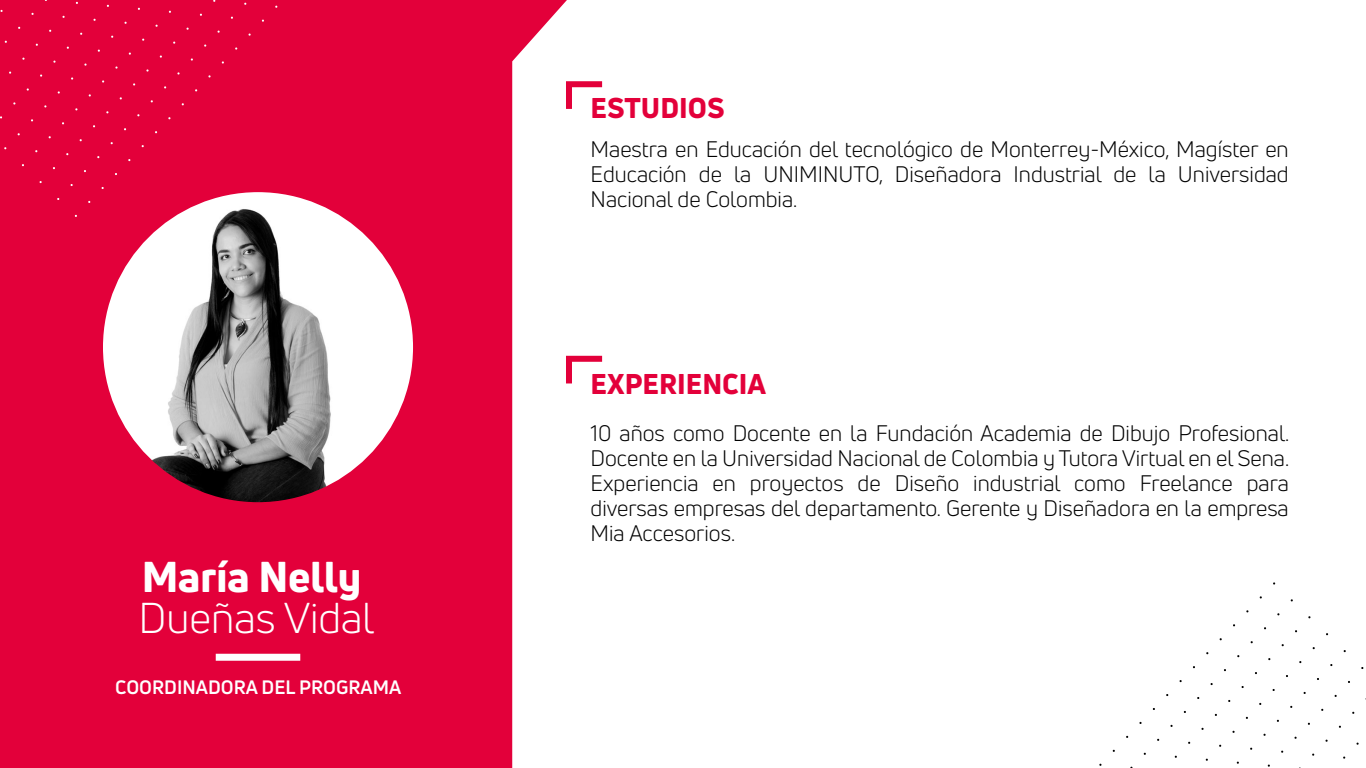
<style>
.page{position:relative;width:1366px;height:768px;background:#fff}
.page>*{position:absolute;margin:0;border:0;box-sizing:border-box;transform-origin:0 0}
.t1{font:42.2px "Uni Neue";color:#fff}
.t2{font:800 42.2px "Uni Neue";color:#fff}
.t3{font:800 28px "Uni Neue";color:#e3003a}
.t4{font:22px/25px "Uni Neue";color:#000;text-align:justify}
.t5{font:700 19px "Uni Neue";color:#fff}
</style>
<div class="page">
<svg style="left:0;top:0;width:567px;height:768px;background:#e61c50"></svg>
<svg style="left:563px;top:353px;width:40px;height:36px"></svg>
<svg style="left:563px;top:78px;width:40px;height:37px"></svg>
<div style="left:216px;top:654px;width:84px;height:7px;background:#fff"></div>
<img style="left:103px;top:192px;width:310px;height:310px;border-radius:155px">
<h1 class="t2" style="left:142px;top:548px;width:221px">María Nelly</h1>
<h1 class="t1" style="left:138px;top:592px;width:237px">Dueñas Vidal</h1>
<p class="t5" style="left:115px;top:675px;width:287px">COORDINADORA DEL PROGRAMA</p>
<p class="t3" style="left:591px;top:89px;width:136px">ESTUDIOS</p>
<p class="t4" style="left:591px;top:136px;width:700px">Maestra en Educación del tecnológico de Monterrey-México, Magíster en Educación de la UNIMINUTO, Diseñadora Industrial de la Universidad Nacional de Colombia.</p>
<p class="t3" style="left:591px;top:365px;width:177px">EXPERIENCIA</p>
<p class="t4" style="left:591px;top:420px;width:700px">10 años como Docente en la Fundación Academia de Dibujo Profesional.<br>Docente en la Universidad Nacional de Colombia y Tutora Virtual en el Sena.<br>Experiencia en proyectos de Diseño industrial como Freelance para diversas empresas del departamento. Gerente y Diseñadora en la empresa Mia Accesorios.</p>
</div>
